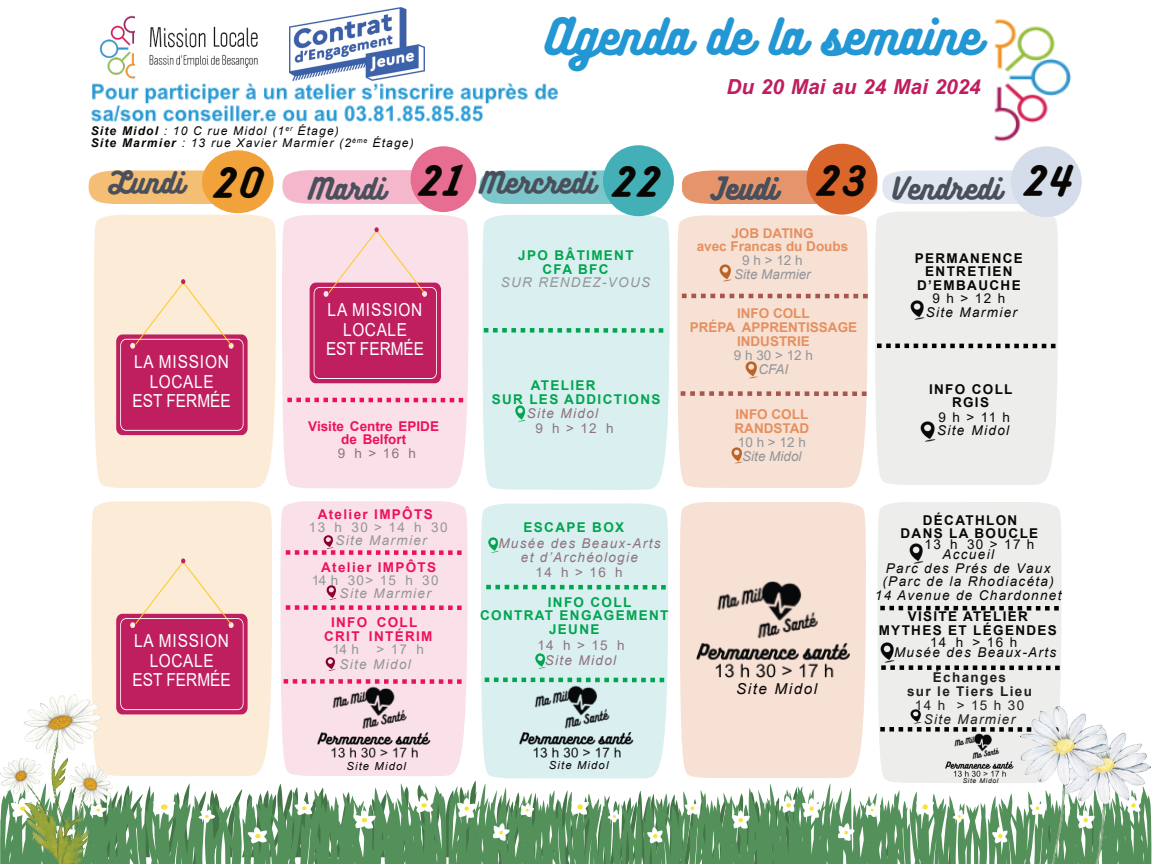
<style>
.page{position:relative;width:1152px;height:864px;background:#fff}
.page>*{position:absolute;margin:0;border:0;box-sizing:border-box;transform-origin:0 0}
.t1{font:45px "Bukhari Script";letter-spacing:-.005em;color:#2397d4}
.t2{font:36px "Bukhari Script";color:#080704}
.t3{font:27px "Bukhari Script";letter-spacing:.025em;color:#4a505b}
.t4{font:italic 700 20.7px "Arial";color:#bf1e5f}
.t5{font:17.85px/19.4px "Arial";letter-spacing:.04em;color:#fff;text-align:center;scale:.86 1}
.t6{font:italic 15px "Arial";letter-spacing:.1em;color:#080704}
.t7{font:italic 13.5px/13.5px "Arial";letter-spacing:.1em;color:#080704;text-align:center}
.t8{font:700 13.5px/13.5px "Arial";letter-spacing:.1em;color:#080704;text-align:center}
.t9{font:700 13.5px/13.5px "Arial";letter-spacing:.1em;color:#00a54f}
.t10{font:700 13.5px/14px "Arial";color:#e5905f;text-align:center}
.t11{font:italic 13.5px/13.5px "Arial";letter-spacing:.1em;color:#8d737c;text-align:center}
.t12{font:13.5px "Arial";letter-spacing:.1em;color:#939598}
.t13{font:italic 13.5px "Arial";letter-spacing:.1em;color:#939598}
.t14{font:700 13.5px/13.5px "Arial";letter-spacing:.1em;color:#ed115d;text-align:center}
.t15{font:13.5px "Arial";letter-spacing:.1em;color:#080704}
.t16{font:13.5px "Arial";letter-spacing:.1em;color:#8d737c}
.t17{font:700 13.5px/13.5px "Arial";color:#ed115d;text-align:center}
.t18{font:700 13.5px/14px "Arial";letter-spacing:.1em;color:#231f20;text-align:center}
.t19{font:italic 13.5px "Arial";color:#939598}
.t20{font:italic 13.5px "Arial";letter-spacing:.1em;color:#231f20}
.t21{font:13.5px "Arial";color:#231f20}
.t22{font:italic 12px/12px "Arial";letter-spacing:.1em;color:#080704}
.t23{font:italic 11.1px "Arial";letter-spacing:.1em;color:#080704}
.t24{font:italic 6.6px "Arial";letter-spacing:.1em;color:#080704}
.s1{font-weight:700}
.s2{font-size:36px;color:#080704}
</style>
<div class="page">
<div style="left:89px;top:170px;width:123px;height:34px;background:#f5be75"></div>
<div style="left:94px;top:215px;width:182px;height:273px;background:#fcecd7"></div>
<div style="left:282px;top:215px;width:187px;height:274px;background:#fae1e9"></div>
<div style="left:677px;top:215px;width:191px;height:273px;background:#f7e0d4"></div>
<div style="left:875px;top:211px;width:183px;height:274px;background:#ededec"></div>
<svg style="left:282px;top:170px;width:140px;height:34px;background:#f5b9ce"></svg>
<div style="left:480px;top:170px;width:131px;height:34px;background:#7bc7cc"></div>
<svg style="left:682px;top:170px;width:337px;height:34px;background:#e4c2b3"></svg>
<div style="left:91px;top:501px;width:181px;height:275px;background:#fcecd7"></div>
<div style="left:280px;top:501px;width:188px;height:275px;background:#fae1e9"></div>
<div style="left:481px;top:503px;width:187px;height:276px;background:#d9eff0"></div>
<div style="left:482px;top:215px;width:188px;height:275px;background:#d9eff0"></div>
<div style="left:680px;top:502px;width:186px;height:276px;background:#f7e0d4"></div>
<div style="left:878px;top:502px;width:184px;height:279px;background:#ededec"></div>
<img style="left:99px;top:15px;width:159px;height:54px">
<img style="left:91px;top:69px;width:467px;height:53px">
<div style="left:202px;top:150px;width:72px;height:63px;background:#f2a23a;border-radius:50%"></div>
<div style="left:411px;top:146px;width:65px;height:66px;background:#e76d91;border-radius:50%"></div>
<div style="left:603px;top:145px;width:71px;height:71px;background:#42b0b6;border-radius:50%"></div>
<div style="left:807px;top:144px;width:70px;height:71px;background:#db662b;border-radius:50%"></div>
<div style="left:1011px;top:146px;width:71px;height:71px;background:#d5ddea;border-radius:50%"></div>
<img style="left:289px;top:8px;width:135px;height:80px">
<img style="left:994px;top:19px;width:78px;height:123px">
<svg style="left:125px;top:548px;width:3px;height:4px"></svg>
<svg style="left:287px;top:398px;width:176px;height:4px"></svg>
<svg style="left:286px;top:550px;width:176px;height:5px"></svg>
<svg style="left:286px;top:605px;width:176px;height:5px"></svg>
<svg style="left:284px;top:679px;width:178px;height:5px"></svg>
<svg style="left:113px;top:781px;width:908px;height:83px"></svg>
<img style="left:1111px;top:732px;width:40px;height:132px">
<img style="left:0;top:695px;width:113px;height:169px">
<svg style="left:310px;top:227px;width:131px;height:156px;background:#d56791"></svg>
<svg style="left:116px;top:279px;width:132px;height:156px;background:#d66c8b"></svg>
<svg style="left:116px;top:558px;width:132px;height:156px;background:#d66c8c"></svg>
<img style="left:323px;top:535px;width:10px;height:14px">
<img style="left:515px;top:406px;width:11px;height:15px">
<img style="left:535px;top:654px;width:11px;height:15px">
<svg style="left:327px;top:586px;width:10px;height:13px"></svg>
<svg style="left:325px;top:657px;width:11px;height:13px"></svg>
<img style="left:317px;top:686px;width:114px;height:72px">
<img style="left:520px;top:685px;width:113px;height:72px">
<img style="left:697px;top:580px;width:154px;height:98px">
<img style="left:945px;top:733px;width:68px;height:43px">
<svg style="left:484px;top:328px;width:179px;height:5px"></svg>
<svg style="left:486px;top:585px;width:180px;height:5px"></svg>
<svg style="left:485px;top:678px;width:179px;height:4px"></svg>
<svg style="left:682px;top:294px;width:186px;height:4px"></svg>
<svg style="left:681px;top:391px;width:186px;height:5px"></svg>
<img style="left:720px;top:265px;width:11px;height:16px">
<img style="left:746px;top:362px;width:11px;height:17px">
<img style="left:731px;top:447px;width:12px;height:17px">
<img style="left:911px;top:300px;width:14px;height:20px">
<img style="left:910px;top:543px;width:14px;height:20px">
<img style="left:881px;top:642px;width:14px;height:20px">
<img style="left:911px;top:709px;width:10px;height:15px">
<img style="left:921px;top:422px;width:14px;height:20px">
<svg style="left:877px;top:344px;width:178px;height:4px"></svg>
<svg style="left:880px;top:606px;width:179px;height:5px"></svg>
<svg style="left:881px;top:665px;width:179px;height:5px"></svg>
<svg style="left:880px;top:727px;width:141px;height:5px"></svg>
<img style="left:488px;top:537px;width:11px;height:15px">
<img style="left:1021px;top:706px;width:90px;height:158px">
<p class="t22" style="left:91px;top:126px;width:325px"><span class="s1">Site Midol</span> : 10 C rue Midol (1<sup>er</sup> Étage)<br><span class="s1">Site Marmier</span> : 13 rue Xavier Marmier (2<sup>ème</sup> Étage)</p>
<h1 class="t1" style="left:546px;top:9px;width:436px">Agenda de la semaine</h1>
<h3 class="t4" style="left:726px;top:79px;width:256px">Du 20 Mai au 24 Mai 2024</h3>
<h3 class="t3" style="left:109px;top:166px;width:76px">Lundi</h3>
<h2 class="t2" style="left:215px;top:161px;width:48px">20</h2>
<h3 class="t5" style="left:133px;top:354px;width:116px">LA MISSION<br>LOCALE<br>EST FERMÉE</h3>
<h3 class="t5" style="left:133px;top:633px;width:116px">LA MISSION<br>LOCALE<br>EST FERMÉE</h3>
<h3 class="t3" style="left:309px;top:166px;width:351px">Mardi <span class="s2">2 1</span> Mercredi <span class="s2">2 2</span></h3>
<h3 class="t3" style="left:711px;top:172px;width:363px">Jeudi <sup>2</sup> <sup>3</sup> Vendredi <sup>2</sup> <sup>4</sup></h3>
<h3 class="t5" style="left:326px;top:302px;width:116px">LA MISSION<br>LOCALE<br>EST FERMÉE</h3>
<p class="t17" style="left:308px;top:420px;width:132px">Visite Centre EPIDE de Belfort</p>
<p class="t16" style="left:338px;top:448px;width:80px">9 h &gt; 16 h</p>
<p class="t14" style="left:318px;top:509px;width:117px">Atelier IMPÔTS</p>
<p class="t12" style="left:309px;top:522px;width:140px">13 h 30 &gt; 14 h 30</p>
<p class="t13" style="left:335px;top:535px;width:93px">Site Marmier</p>
<p class="t14" style="left:321px;top:561px;width:117px">Atelier IMPÔTS</p>
<p class="t12" style="left:312px;top:575px;width:128px">14 h 30&gt; 15 h 30</p>
<p class="t13" style="left:340px;top:588px;width:93px">Site Marmier</p>
<p class="t14" style="left:324px;top:617px;width:110px">INFO COLL<br>CRIT INTÉRIM</p>
<p class="t12" style="left:332px;top:644px;width:28px">14 h</p>
<p class="t12" style="left:376px;top:644px;width:49px">&gt; 17 h</p>
<p class="t13" style="left:339px;top:659px;width:73px">Site Midol</p>
<p class="t9" style="left:518px;top:250px;width:117px;text-align:center">JPO BÂTIMENT<br>CFA BFC</p>
<p class="t13" style="left:501px;top:277px;width:151px">SUR RENDEZ-VOUS</p>
<p class="t9" style="left:492px;top:380px;width:170px;text-indent:39px">ATELIER<br>SUR LES ADDICTIONS</p>
<p class="t11" style="left:527px;top:408px;width:73px">Site Midol</p>
<p class="t16" style="left:535px;top:423px;width:80px">9 h &gt; 12 h</p>
<p class="t9" style="left:524px;top:522px;width:102px">ESCAPE BOX</p>
<p class="t11" style="left:498px;top:538px;width:164px">Musée des Beaux-Arts et d’Archéologie</p>
<p class="t16" style="left:536px;top:567px;width:89px">14 h &gt; 16 h</p>
<p class="t9" style="left:548px;top:597px;width:85px">INFO COLL</p>
<p class="t9" style="left:480px;top:610px;width:190px">CONTRAT ENGAGEMENT</p>
<p class="t9" style="left:549px;top:624px;width:52px">JEUNE</p>
<p class="t11" style="left:545px;top:655px;width:73px">Site Midol</p>
<p class="t16" style="left:537px;top:640px;width:89px">14 h &gt; 15 h</p>
<p class="t23" style="left:346px;top:762px;width:61px">Site Midol</p>
<p class="t23" style="left:549px;top:761px;width:61px">Site Midol</p>
<p class="t10" style="left:697px;top:227px;width:153px">JOB DATING<br>avec Francas du Doubs</p>
<p class="t12" style="left:742px;top:256px;width:62px">9 h &gt; 12 h</p>
<p class="t19" style="left:734px;top:270px;width:78px">Site Marmier</p>
<p class="t10" style="left:690px;top:308px;width:169px">INFO COLL<br>PRÉPA APPRENTISSAGE<br>INDUSTRIE</p>
<p class="t12" style="left:734px;top:350px;width:81px">9 h 30 &gt; 12 h</p>
<p class="t13" style="left:759px;top:364px;width:31px">CFAI</p>
<p class="t10" style="left:735px;top:409px;width:76px;text-align:left">INFO COLL<br>RANDSTAD</p>
<p class="t12" style="left:738px;top:437px;width:69px">10 h &gt; 12 h</p>
<p class="t19" style="left:742px;top:451px;width:61px">Site Midol</p>
<p class="t6" style="left:736px;top:683px;width:83px">Site Midol</p>
<p class="t8" style="left:915px;top:252px;width:110px">PERMANENCE<br>ENTRETIEN<br>D’EMBAUCHE</p>
<p class="t15" style="left:933px;top:293px;width:74px">9 h &gt; 12 h</p>
<p class="t7" style="left:926px;top:306px;width:93px">Site Marmier</p>
<p class="t8" style="left:929px;top:383px;width:85px">INFO COLL<br>RGIS</p>
<p class="t15" style="left:939px;top:412px;width:73px">9 h &gt; 11 h</p>
<p class="t7" style="left:937px;top:425px;width:74px">Site Midol</p>
<p class="t8" style="left:900px;top:514px;width:139px">DÉCATHLON<br>DANS LA BOUCLE</p>
<p class="t15" style="left:925px;top:540px;width:111px">13 h 30 &gt; 17 h</p>
<p class="t7" style="left:875px;top:549px;width:188px">Accueil<br>Parc des Prés de Vaux (Parc de la Rhodiacéta)<br>14 Avenue de Chardonnet</p>
<p class="t8" style="left:879px;top:611px;width:180px">VISITE ATELIER<br>MYTHES ET LÉGENDES</p>
<p class="t15" style="left:930px;top:637px;width:89px">14 h &gt; 16 h</p>
<p class="t7" style="left:894px;top:647px;width:164px">Musée des Beaux-Arts</p>
<p class="t18" style="left:907px;top:671px;width:126px">Échanges<br>sur le Tiers Lieu</p>
<p class="t21" style="left:915px;top:700px;width:111px">14 h &gt; 15 h 30</p>
<p class="t20" style="left:924px;top:714px;width:93px">Site Marmier</p>
<p class="t24" style="left:963px;top:778px;width:37px">Site Midol</p>
</div>
